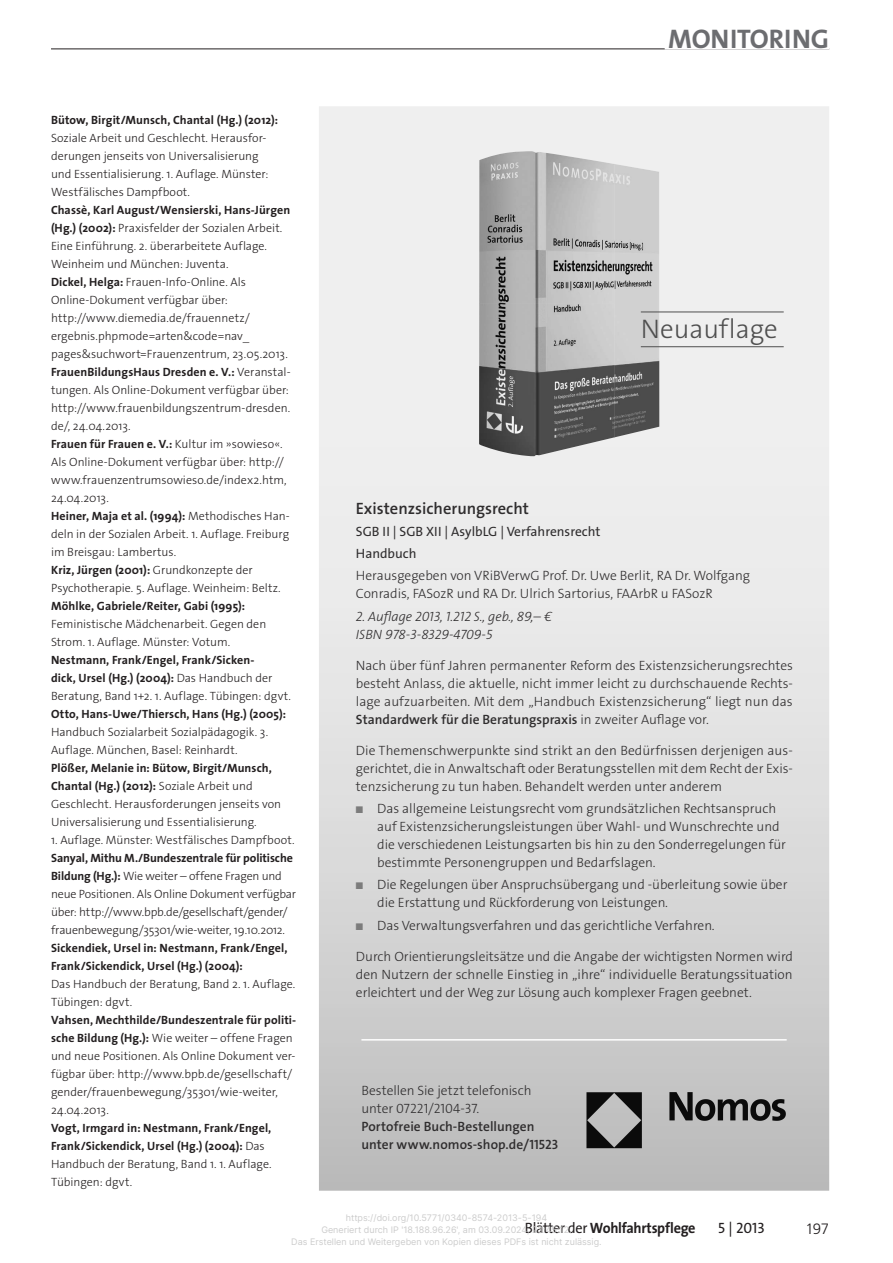
<style>
.page{position:relative;width:893px;height:1263px;background:#fff}
.page>*{position:absolute;margin:0;border:0;box-sizing:border-box;transform-origin:0 0}
.t1{font:27px "The Sans Bold Caps";color:#6c6d70}
.t2{font:300 27px "The Sans Os F";color:#4f4f4f}
.t3{font:600 16.5px "The Sans Os F";color:#2f2d2e}
.t4{font:700 15px "The Sans";letter-spacing:-.02em;color:#231f20;scale:.95 1}
.t5{font:15px "The Sans Os F";color:#231f20}
.t6{font:300 15px "Frutiger";color:#231f20}
.t7{font:300 13.5px/18px "The Sans Os F";color:#2f2d2e}
.t8{font:600 13.5px/18px "The Sans Os F";letter-spacing:.005em;color:#2f2d2e}
.t9{font:italic 300 13.5px/18px "The Sans Os F";color:#2f2d2e}
.t10{font:13.5px/22.2px "The Sans Os F";color:#2f2d2e}
.t11{font:300 12px/18px "The Sans Os F";color:#231f20}
.t12{font:700 12px/18px "The Sans";letter-spacing:.005em;color:#231f20}
.t13{font:9px/12px "Inter";color:#ccc;text-align:center}
.s1{font-family:"The Sans";font-weight:700}
.s2{font-family:"The Sans Os F";font-weight:300}
.s3{font-weight:600}
.s4{color:#7c7c7c}
.s5{font-weight:400}
</style>
<div class="page">
<hr style="left:51px;top:49px;width:778px;height:1px;background:#231f20">
<hr style="left:665px;top:47px;width:164px;height:3px;background:#fff">
<svg style="left:319px;top:106px;width:510px;height:1085px"></svg>
<img style="left:479px;top:151px;width:135px;height:305px">
<img style="left:614px;top:164px;width:45px;height:273px">
<hr style="left:361px;top:1039px;width:426px;height:1px;background:#fff">
<img style="left:585px;top:1090px;width:201px;height:59px">
<hr style="left:641px;top:312px;width:143px;height:1px;background:#4f4f4f">
<hr style="left:641px;top:346px;width:143px;height:1px;background:#4f4f4f">
<p class="t12" style="left:51px;top:111px;width:229px">Bütow, Birgit/Munsch, Chantal (Hg.) (2012):</p>
<p class="t11" style="left:51px;top:129px;width:219px">Soziale Arbeit und Geschlecht. Herausfor&shy;derungen jenseits von Universalisierung und Essentialisierung. 1. Auflage. Münster:<br>Westfälisches Dampfboot.</p>
<p class="t12" style="left:51px;top:201px;width:241px">Chassè, Karl August/Wensierski, Hans-Jürgen</p>
<p class="t11" style="left:51px;top:219px;width:238px"><span class="s1">(Hg.) (2002):</span> Praxisfelder der Sozialen Arbeit.<br>Eine Einführung. 2. überarbeitete Auflage.<br>Weinheim und München: Juventa.<br><span class="s1">Dickel, Helga:</span> Frauen-Info-Online. Als Online-Dokument verfügbar über: http://www.diemedia.de/frauennetz/ ergebnis.phpmode=arten&amp;code=nav_ pages&amp;suchwort=Frauenzentrum, 23.05.2013.</p>
<p class="t12" style="left:51px;top:363px;width:241px">FrauenBildungsHaus Dresden e. V.: <span class="s2">Veranstal-</span></p>
<p class="t11" style="left:51px;top:381px;width:241px;text-align:justify">tungen. Als Online-Dokument verfügbar über: http://www.frauenbildungszentrum-dresden. de/, 24.04.2013.</p>
<p class="t12" style="left:51px;top:435px;width:233px">Frauen für Frauen e. V.: <span class="s2">Kultur im »sowieso«.</span></p>
<p class="t11" style="left:51px;top:453px;width:237px">Als Online-Dokument verfügbar über: http:// www.frauenzentrumsowieso.de/index2.htm,<br>24.04.2013.</p>
<p class="t12" style="left:51px;top:507px;width:240px">Heiner, Maja et al. (1994): <span class="s2">Methodisches Han-</span></p>
<p class="t11" style="left:51px;top:525px;width:240px">deln in der Sozialen Arbeit. 1. Auflage. Freiburg im Breisgau: Lambertus.</p>
<p class="t12" style="left:51px;top:561px;width:203px">Kriz, Jürgen (2001): <span class="s2">Grundkonzepte der</span></p>
<p class="t11" style="left:51px;top:579px;width:231px">Psychotherapie. 5. Auflage. Weinheim: Beltz.</p>
<p class="t12" style="left:51px;top:597px;width:196px">Möhlke, Gabriele/Reiter, Gabi (1995):</p>
<p class="t11" style="left:51px;top:615px;width:217px">Feministische Mädchenarbeit. Gegen den<br>Strom. 1. Auflage. Münster: Votum.</p>
<p class="t12" style="left:51px;top:651px;width:223px">Nestmann, Frank/Engel, Frank/Sicken&shy;dick, Ursel (Hg.) (2004): <span class="s2">Das Handbuch der</span></p>
<p class="t11" style="left:51px;top:687px;width:241px">Beratung, Band 1+2. 1. Auflage. Tübingen: dgvt.</p>
<p class="t12" style="left:51px;top:705px;width:236px">Otto, Hans-Uwe/Thiersch, Hans (Hg.) (2005):</p>
<p class="t11" style="left:51px;top:723px;width:219px">Handbuch Sozialarbeit Sozialpädagogik. 3.<br>Auflage. München, Basel: Reinhardt.</p>
<p class="t12" style="left:51px;top:759px;width:222px">Plößer, Melanie in: Bütow, Birgit/Munsch,<br>Chantal (Hg.) (2012): <span class="s2">Soziale Arbeit und</span></p>
<p class="t11" style="left:51px;top:795px;width:232px">Geschlecht. Herausforderungen jenseits von<br>Universalisierung und Essentialisierung.</p>
<p class="t11" style="left:51px;top:831px;width:245px">1. Auflage. Münster: Westfälisches Dampfboot.</p>
<p class="t12" style="left:51px;top:849px;width:243px">Sanyal, Mithu M./Bundeszentrale für politische</p>
<p class="t11" style="left:51px;top:867px;width:247px"><span class="s1">Bildung (Hg.):</span> Wie weiter – offene Fragen und neue Positionen. Als Online Dokument verfügbar über: http://www.bpb.de/gesellschaft/gender/ frauenbewegung/35301/wie-weiter, 19.10.2012.</p>
<p class="t12" style="left:51px;top:939px;width:238px">Sickendiek, Ursel in: Nestmann, Frank/Engel,<br>Frank/Sickendick, Ursel (Hg.) (2004):</p>
<p class="t11" style="left:51px;top:975px;width:246px">Das Handbuch der Beratung, Band 2. 1. Auflage.<br>Tübingen: dgvt.</p>
<p class="t12" style="left:51px;top:1011px;width:247px">Vahsen, Mechthilde/Bundeszentrale für politi-</p>
<p class="t11" style="left:51px;top:1029px;width:246px"><span class="s1">sche Bildung (Hg.):</span> Wie weiter – offene Fragen und neue Positionen. Als Online Dokument ver&shy;fügbar über: http://www.bpb.de/gesellschaft/ gender/frauenbewegung/35301/wie-weiter, 24.04.2013.</p>
<p class="t12" style="left:51px;top:1119px;width:222px">Vogt, Irmgard in: Nestmann, Frank/Engel,<br>Frank/Sickendick, Ursel (Hg.) (2004): <span class="s2">Das</span></p>
<p class="t11" style="left:51px;top:1155px;width:222px">Handbuch der Beratung, Band 1. 1. Auflage.<br>Tübingen: dgvt.</p>
<h1 class="t1" style="left:668px;top:16px;width:163px">MONITORING</h1>
<h1 class="t2" style="left:641px;top:311px;width:138px">Neuauf lage</h1>
<h2 class="t3" style="left:356px;top:497px;width:174px">Existenzsicherungsrecht</h2>
<p class="t10" style="left:356px;top:520px;width:246px">SGB II | SGB XII | AsylbLG | Verfahrensrecht<br>Handbuch</p>
<p class="t7" style="left:356px;top:567px;width:396px">Herausgegeben von VRiBVerwG Prof. Dr. Uwe Berlit, RA Dr. Wolfgang<br>Conradis, FASozR und RA Dr. Ulrich Sartorius, FAArbR u FASozR</p>
<p class="t9" style="left:356px;top:607px;width:197px">2. Auflage 2013, 1.212 S., geb., 89,– €<br>ISBN 978-3-8329-4709-5</p>
<p class="t7" style="left:356px;top:657px;width:439px;text-align:justify">Nach über fünf Jahren permanenter Reform des Existenzsicherungsrechtes besteht Anlass, die aktuelle, nicht immer leicht zu durchschauende Rechts&shy;lage aufzuarbeiten. Mit dem „Handbuch Existenzsicherung“ liegt nun das <span class="s3">Standardwerk für die Beratungspraxis</span> in zweiter Auflage vor.</p>
<p class="t7" style="left:356px;top:741px;width:439px;text-align:justify">Die Themenschwerpunkte sind strikt an den Bedürfnissen derjenigen aus&shy;gerichtet, die in Anwaltschaft oder Beratungsstellen mit dem Recht der Exis&shy;tenzsicherung zu tun haben. Behandelt werden unter anderem</p>
<p class="t7" style="left:377px;top:800px;width:410px;text-indent:-21px"><span class="s4">■</span> Das allgemeine Leistungsrecht vom grundsätzlichen Rechtsanspruch auf Existenzsicherungsleistungen über Wahl- und Wunschrechte und die verschiedenen Leistungsarten bis hin zu den Sonderregelungen für bestimmte Personengruppen und Bedarfslagen.</p>
<p class="t7" style="left:377px;top:876px;width:412px;text-indent:-21px"><span class="s4">■</span> Die Regelungen über Anspruchsübergang und -überleitung sowie über die Erstattung und Rückforderung von Leistungen.</p>
<p class="t7" style="left:356px;top:916px;width:360px"><span class="s4">■</span> Das Verwaltungsverfahren und das gerichtliche Verfahren.</p>
<p class="t7" style="left:356px;top:947px;width:439px;text-align:justify">Durch Orientierungsleitsätze und die Angabe der wichtigsten Normen wird den Nutzern der schnelle Einstieg in „ihre“ individuelle Beratungssituation erleichtert und der Weg zur Lösung auch komplexer Fragen geebnet.</p>
<p class="t7" style="left:361px;top:1082px;width:172px">Bestellen Sie jetzt telefonisch unter 07221/2104-37.</p>
<p class="t8" style="left:361px;top:1118px;width:198px">Portofreie Buch-Bestellungen unter www.nomos-shop.de/11523</p>
<p class="t13" style="left:291px;top:1212px;width:312px">https://doi.org/10.5771/0340-8574-2013-5-194<br>Generiert durch IP '18.188.96.26', am 03.09.2024, 23:45:12.<br>Das Erstellen und Weitergeben von Kopien dieses PDFs ist nicht zulässig.</p>
<p class="t4" style="left:525px;top:1218px;width:181px"><span class="s5">Blätter der</span> Wohlfahrtspflege</p>
<p class="t5" style="left:718px;top:1218px;width:48px">5 | 2013</p>
<p class="t6" style="left:805px;top:1220px;width:25px">197</p>
</div>
